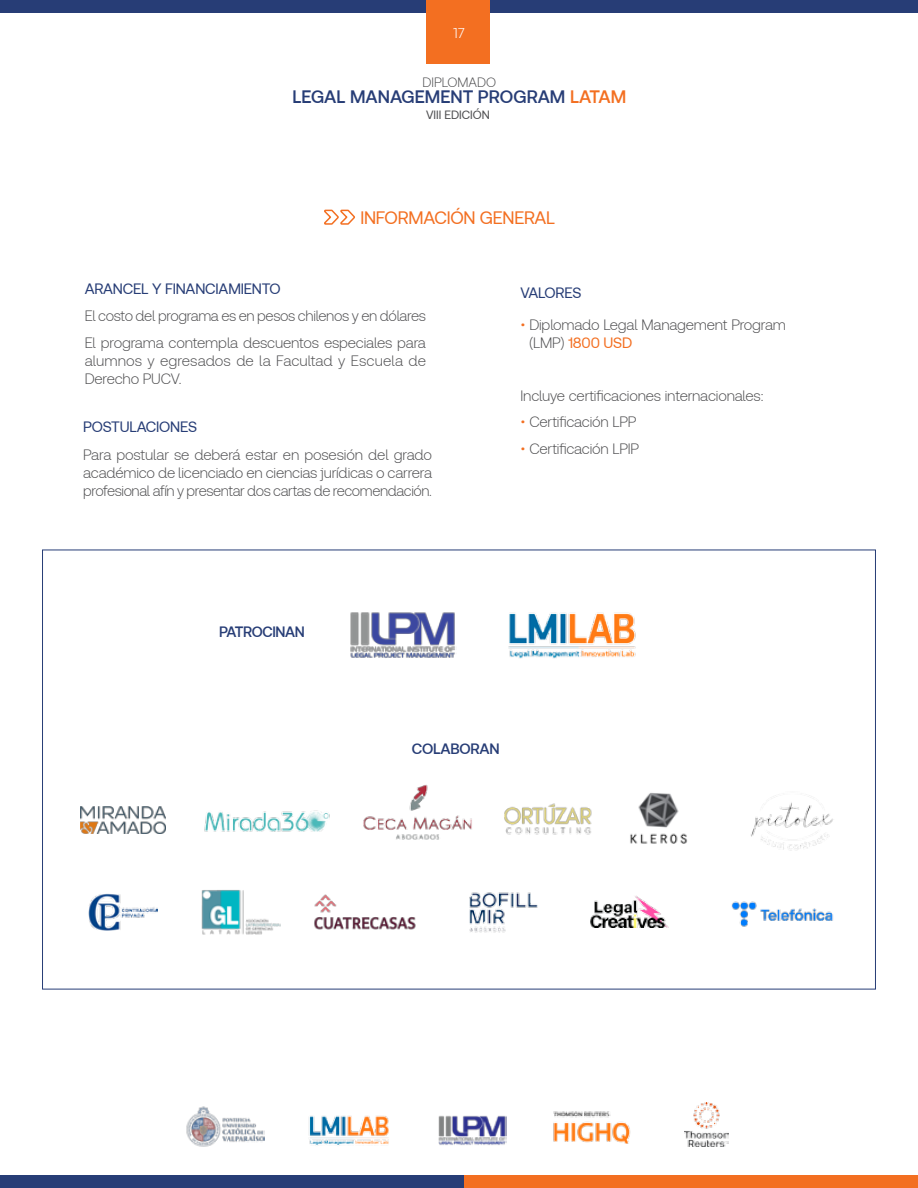
<style>
.page{position:relative;width:918px;height:1188px;background:#fff}
.page>*{position:absolute;margin:0;border:0;box-sizing:border-box;transform-origin:0 0}
.t1{font:500 18px "Clario";color:#273d76}
.t2{font:18px "Clario";letter-spacing:-.015em;color:#f36f21}
.t3{font:300 15px/18px "Clario";letter-spacing:-.015em;color:#4d4d4f}
.t4{font:15px "Clario";color:#273d76}
.t5{font:500 15px "Clario";letter-spacing:-.025em;color:#273d76}
.t6{font:300 15px "Knowledge";color:#fff}
.t7{font:300 13.5px "Clario";color:#4d4d4f}
.t8{font:12px "Clario";color:#4d4d4f}
.s1{color:#f36f21}
.s2{font-weight:400;color:#f36f21}
</style>
<div class="page">
<img style="left:309px;top:1115px;width:80px;height:31px">
<div style="left:0;top:0;width:918px;height:13px;background:#273d76"></div>
<img style="left:553px;top:1111px;width:78px;height:33px">
<img style="left:438px;top:1115px;width:69px;height:30px">
<img style="left:186px;top:1106px;width:79px;height:41px">
<div style="left:463px;top:1175px;width:455px;height:13px;background:#f36f21"></div>
<div style="left:0;top:1175px;width:463px;height:13px;background:#273d76"></div>
<div style="left:426px;top:0;width:64px;height:64px;background:#f36f21"></div>
<img style="left:685px;top:1103px;width:43px;height:43px">
<img style="left:350px;top:612px;width:105px;height:46px">
<img style="left:204px;top:810px;width:126px;height:22px">
<img style="left:630px;top:792px;width:58px;height:52px">
<img style="left:314px;top:894px;width:102px;height:36px">
<img style="left:751px;top:795px;width:82px;height:56px">
<img style="left:731px;top:901px;width:102px;height:26px">
<img style="left:469px;top:892px;width:69px;height:41px">
<img style="left:363px;top:784px;width:109px;height:56px">
<img style="left:89px;top:893px;width:69px;height:37px">
<img style="left:81px;top:806px;width:84px;height:27px">
<img style="left:504px;top:803px;width:88px;height:32px">
<img style="left:590px;top:896px;width:79px;height:32px">
<img style="left:201px;top:890px;width:80px;height:45px">
<svg style="left:324px;top:209px;width:31px;height:16px"></svg>
<img style="left:508px;top:612px;width:128px;height:47px">
<p class="t6" style="left:453px;top:23px;width:13px">17</p>
<p class="t7" style="left:423px;top:74px;width:75px">DIPLOMADO</p>
<p class="t1" style="left:292px;top:85px;width:333px">LEGAL MANAGEMENT PROGRAM <span class="s1">LATAM</span></p>
<p class="t8" style="left:426px;top:107px;width:65px">VIII EDICIÓN</p>
<p class="t2" style="left:360px;top:206px;width:196px">INFORMACIÓN GENERAL</p>
<p class="t4" style="left:85px;top:279px;width:20px">ARANCEL</p>
<p class="t4" style="left:152px;top:279px;width:23px">Y FINANCIAMIENTO</p>
<p class="t4" style="left:521px;top:283px;width:18px">VALORES</p>
<p class="t3" style="left:85px;top:303px;width:343px;line-height:26.5px">El costo del programa es en pesos chilenos y en dólares<br>El programa contempla descuentos especiales para</p>
<p class="t3" style="left:85px;top:351px;width:343px">alumnos y egresados de la Facultad y Escuela de<br>Derecho PUCV.</p>
<p class="t4" style="left:83px;top:417px;width:19px">POSTULACIONES</p>
<p class="t3" style="left:83px;top:445px;width:350px;text-align:justify">Para postular se deberá estar en posesión del grado académico de licenciado en ciencias jurídicas o carrera profesional afín y presentar dos cartas de recomendación.</p>
<p class="t3" style="left:529px;top:315px;width:258px;text-indent:-8px"><span class="s1">•</span> Diplomado Legal Management Program (LMP) <span class="s2">1800 USD</span></p>
<p class="t3" style="left:521px;top:386px;width:244px">Incluye certificaciones internacionales:</p>
<p class="t3" style="left:521px;top:413px;width:117px"><span class="s1">•</span> Certificación LPP</p>
<p class="t3" style="left:521px;top:439px;width:120px"><span class="s1">•</span> Certificación LPIP</p>
<p class="t5" style="left:219px;top:623px;width:85px">PATROCINAN</p>
<p class="t5" style="left:412px;top:740px;width:89px">COLABORAN</p>
</div>
